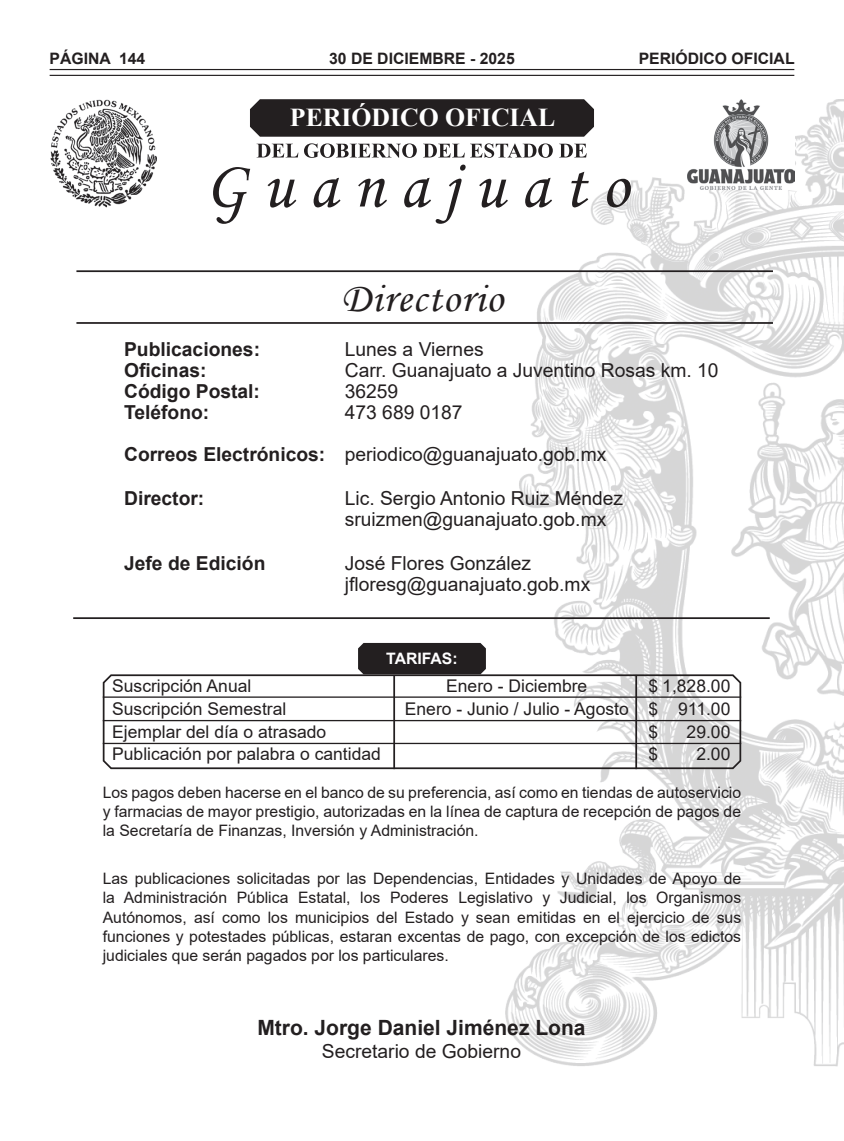
<style>
.page{position:relative;width:844px;height:1141px;background:#fff}
.page>*{position:absolute;margin:0;border:0;box-sizing:border-box;transform-origin:0 0}
.t1{font:42px "Monotype Corsiva";letter-spacing:.03em;color:#231f20}
.t2{font:700 25.72px "Times New Roman";color:#fff}
.t3{font:700 21px "Arial";color:#231f20}
.t4{font:19.25px/21px "Arial";color:#231f20}
.t5{font:700 19.25px "Arial";color:#231f20}
.t6{font:17.5px "Arial";color:#231f20}
.t7{font:15.75px/19.2px "Arial";color:#231f20;text-align:justify}
.t8{font:700 15.75px "Arial";color:#231f20}
.t9{font:700 15.75px "Arial";color:#fff}
.s1{font-weight:700}
</style>
<div class="page">
<hr style="left:50px;top:69px;width:744px;height:1px;background:#231f20">
<hr style="left:50px;top:75px;width:744px;height:1px;background:#231f20">
<img style="left:505px;top:99px;width:338px;height:968px">
<hr style="left:76px;top:322px;width:696px;height:2px;background:#231f20">
<svg style="left:102px;top:673px;width:639px;height:97px"></svg>
<hr style="left:393px;top:675px;width:2px;height:94px;background:#231f20">
<hr style="left:635px;top:675px;width:2px;height:94px;background:#231f20">
<hr style="left:103px;top:696px;width:638px;height:2px;background:#231f20">
<hr style="left:103px;top:720px;width:638px;height:1px;background:#231f20">
<hr style="left:103px;top:743px;width:638px;height:1px;background:#231f20">
<svg style="left:357px;top:642px;width:129px;height:33px;background:#2f2b2c"></svg>
<hr style="left:76px;top:270px;width:696px;height:2px;background:#231f20">
<hr style="left:73px;top:617px;width:696px;height:2px;background:#231f20">
<svg style="left:213px;top:165px;width:417px;height:59px"></svg>
<svg style="left:256px;top:143px;width:330px;height:15px"></svg>
<div style="left:250px;top:99px;width:344px;height:38px;background:#231f20"></div>
<img style="left:50px;top:99px;width:107px;height:109px">
<img style="left:687px;top:99px;width:107px;height:90px">
<p class="t8" style="left:50px;top:47px;width:97px">PÁGINA 144</p>
<p class="t8" style="left:329px;top:47px;width:187px">30 DE DICIEMBRE - 2025</p>
<p class="t8" style="left:638px;top:47px;width:157px">PERIÓDICO OFICIAL</p>
<h2 class="t2" style="left:290px;top:99px;width:267px">PERIÓDICO OFICIAL</h2>
<h1 class="t1" style="left:341px;top:273px;width:163px">Directorio</h1>
<p class="t5" style="left:124px;top:336px;width:137px">Publicaciones:</p>
<p class="t4" style="left:345px;top:339px;width:140px">Lunes a Viernes</p>
<p class="t5" style="left:124px;top:357px;width:84px">Oficinas:</p>
<p class="t4" style="left:345px;top:360px;width:375px">Carr. Guanajuato a Juventino Rosas km. 10</p>
<p class="t5" style="left:124px;top:378px;width:137px">Código Postal:</p>
<p class="t4" style="left:345px;top:381px;width:55px">36259</p>
<p class="t5" style="left:124px;top:399px;width:87px">Teléfono:</p>
<p class="t4" style="left:124px;top:392px;width:483px;line-height:42px;text-indent:220px">473 689 0187<br><span class="s1">Correos Electrónicos:</span> periodico@guanajuato.gob.mx</p>
<p class="t5" style="left:124px;top:485px;width:82px">Director:</p>
<p class="t4" style="left:345px;top:488px;width:280px">Lic. Sergio Antonio Ruiz Méndez sruizmen@guanajuato.gob.mx</p>
<p class="t5" style="left:124px;top:550px;width:143px">Jefe de Edición</p>
<p class="t4" style="left:345px;top:553px;width:247px">José Flores González jfloresg@guanajuato.gob.mx</p>
<p class="t9" style="left:386px;top:648px;width:73px">TARIFAS:</p>
<p class="t6" style="left:112px;top:674px;width:141px">Suscripción Anual</p>
<p class="t6" style="left:446px;top:674px;width:142px">Enero - Diciembre</p>
<p class="t6" style="left:648px;top:674px;width:83px">$ 1,828.00</p>
<p class="t6" style="left:112px;top:697px;width:176px">Suscripción Semestral</p>
<p class="t6" style="left:405px;top:697px;width:327px">Enero - Junio / Julio - Agosto $ 911.00</p>
<p class="t6" style="left:112px;top:719px;width:215px">Ejemplar del día o atrasado</p>
<p class="t6" style="left:648px;top:719px;width:11px">$</p>
<p class="t6" style="left:686px;top:719px;width:45px">29.00</p>
<p class="t6" style="left:112px;top:742px;width:270px">Publicación por palabra o cantidad</p>
<p class="t6" style="left:648px;top:742px;width:11px">$</p>
<p class="t6" style="left:696px;top:742px;width:36px">2.00</p>
<p class="t7" style="left:103px;top:783px;width:639px">Los pagos deben hacerse en el banco de su preferencia, así como en tiendas de autoservicio y farmacias de mayor prestigio, autorizadas en la línea de captura de recepción de pagos de la Secretaría de Finanzas, Inversión y Administración.</p>
<p class="t7" style="left:103px;top:869px;width:639px">Las publicaciones solicitadas por las Dependencias, Entidades y Unidades de Apoyo de la Administración Pública Estatal, los Poderes Legislativo y Judicial, los Organismos Autónomos, así como los municipios del Estado y sean emitidas en el ejercicio de sus funciones y potestades públicas, estaran excentas de pago, con excepción de los edictos judiciales que serán pagados por los particulares.</p>
<h3 class="t3" style="left:257px;top:1013px;width:329px">Mtro. Jorge Daniel Jiménez Lona</h3>
<p class="t4" style="left:322px;top:1040px;width:201px">Secretario de Gobierno</p>
</div>
